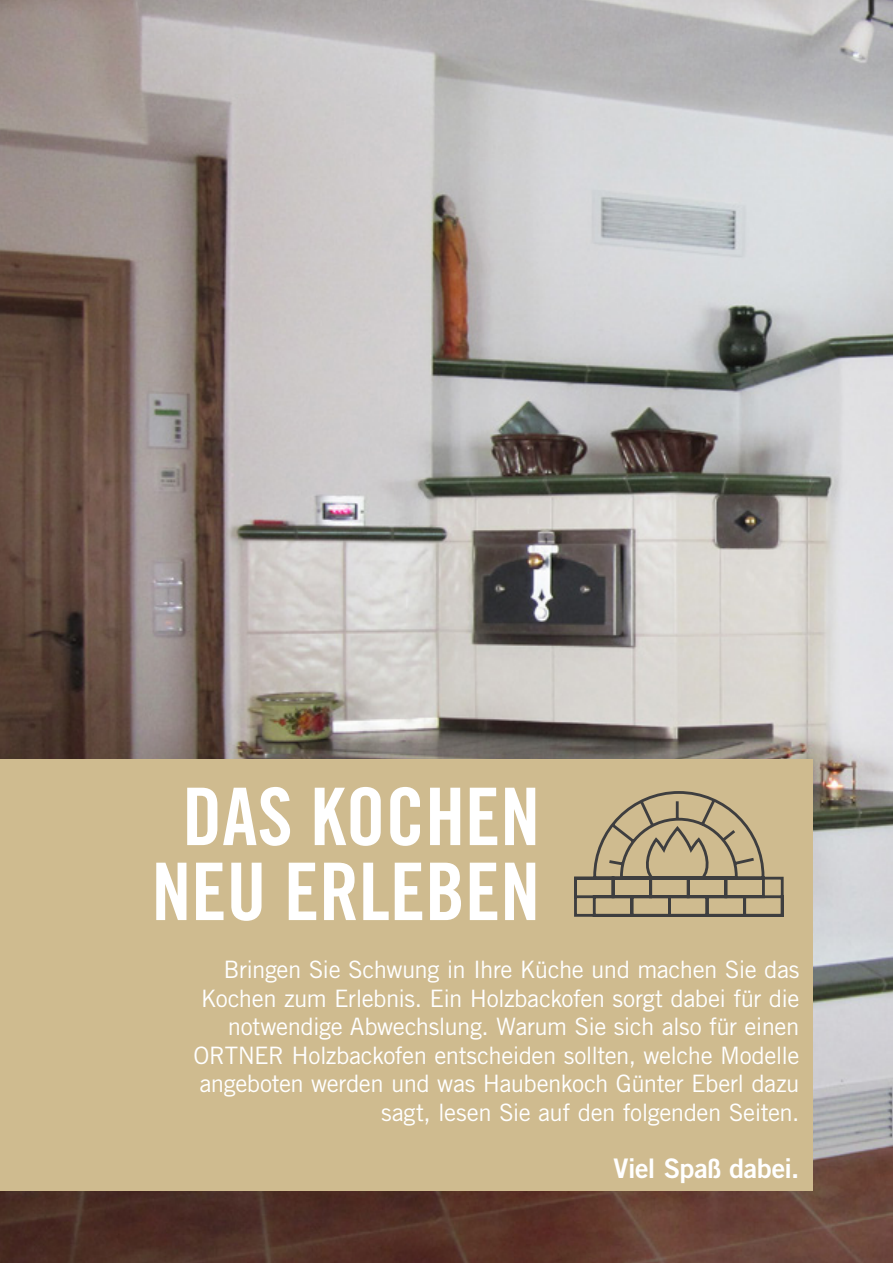
<style>
.page{position:relative;width:893px;height:1263px;background:#fff}
.page>*{position:absolute;margin:0;border:0;box-sizing:border-box;transform-origin:0 0}
.t1{font:79.5px/75px "Trade Gothic LT Pro Bd Cn 20";color:#fff;text-align:center}
.t2{font:27px "Trade Gothic LT Pro Bd 2";letter-spacing:-.02em;color:#fff}
.t3{font:24px/28.5px "Trade Gothic LT Pro";letter-spacing:-.02em;color:#fff;text-align:right}
</style>
<div class="page">
<img style="left:0;top:0;width:893px;height:1263px">
<div style="left:0;top:759px;width:812px;height:432px;background:#cfbb8f"></div>
<svg style="left:574px;top:791px;width:210px;height:126px"></svg>
<h1 class="t1" style="left:151px;top:779px;width:390px">DAS KOCHEN<br>NEU ERLEBEN</h1>
<p class="t3" style="left:194px;top:955px;width:607px">Bringen Sie Schwung in Ihre Küche und machen Sie das Kochen zum Erlebnis. Ein Holzbackofen sorgt dabei für die notwendige Abwechslung. Warum Sie sich also für einen ORTNER Holzbackofen entscheiden sollten, welche Modelle angeboten werden und was Haubenkoch Günter Eberl dazu sagt, lesen Sie auf den folgenden Seiten.</p>
<p class="t2" style="left:614px;top:1151px;width:187px">Viel Spaß dabei.</p>
</div>
